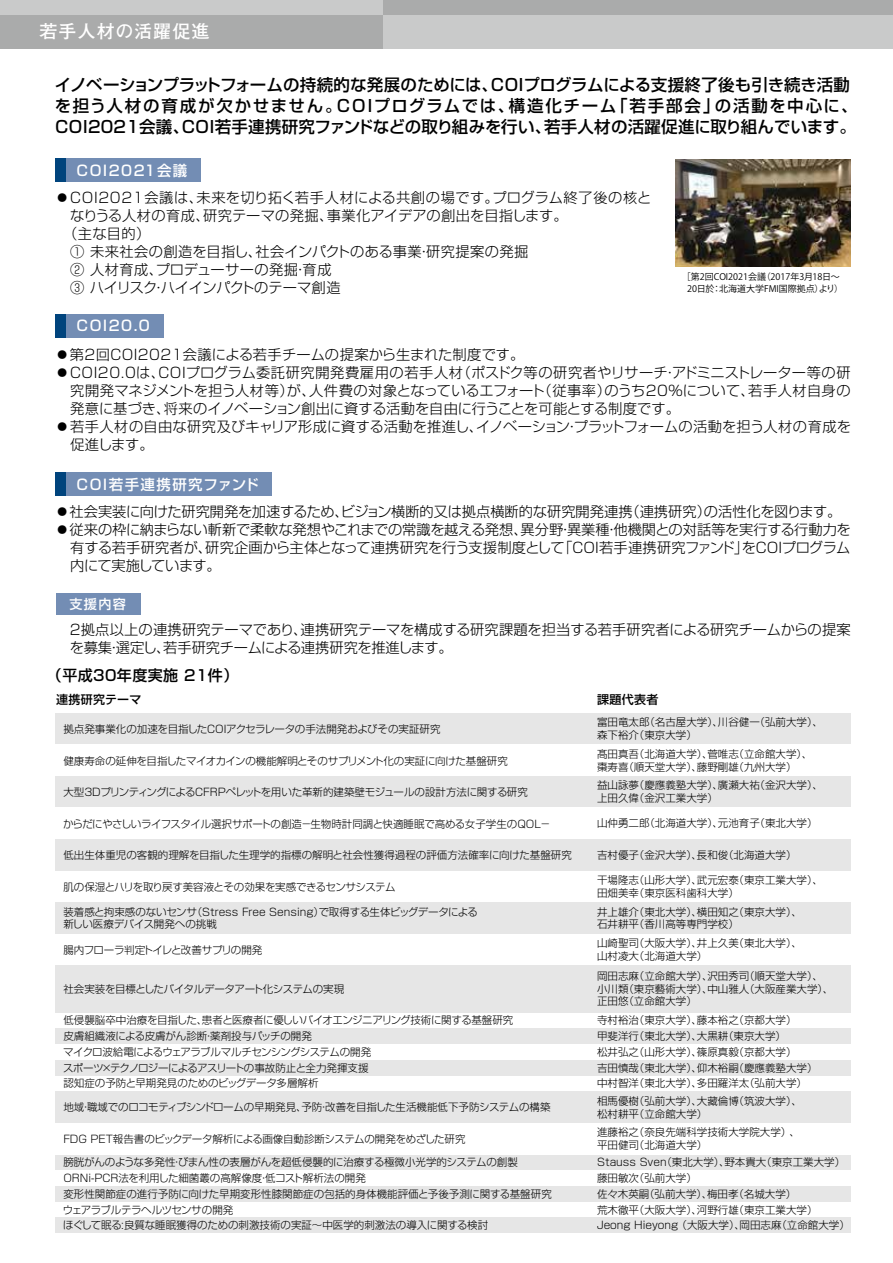
<style>
.page{position:relative;width:893px;height:1263px;background:#fff}
.page>*{position:absolute;margin:0;border:0;box-sizing:border-box;transform-origin:0 0}
.t1{font:700 18px "Futo Go B101 Pro";letter-spacing:.06em;color:#fff}
.t2{font:500 16.5px/21px "Shin Go Pro";letter-spacing:.015em;color:#000}
.t3{font:500 15px "Shin Go Pro";letter-spacing:.03em;color:#000}
.t4{font:500 14.4px "Shin Go Pro";letter-spacing:.1em;color:#fff}
.t5{font:300 14.25px/18px "Shin Go Pro";color:#000;text-align:justify}
.t6{font:300 14.25px "Shin Go Pro";letter-spacing:.03em;color:#000}
.t7{font:300 14.25px "Shin Go Pro";letter-spacing:.04em;color:#000}
.t8{font:300 14.25px "Shin Go Pro";letter-spacing:-.02em;color:#000}
.t9{font:500 13.2px "Shin Go Pro";color:#fff}
.t10{font:500 12px "Shin Go Pro";letter-spacing:.03em;color:#000}
.t11{font:300 10.5px/12.8px "Shin Go Pro";color:#000}
.t12{font:300 10.5px/15.8px "Shin Go Pro";letter-spacing:-.035em;color:#000}
.t13{font:300 10.5px "Shin Go Pro";letter-spacing:-.03em;color:#000}
.t14{font:300 10.5px "Shin Go Pro";letter-spacing:-.02em;color:#000}
.t15{font:9px/11.9px "Koz Go Pro";color:#000;text-align:center}
</style>
<div class="page">
<div style="left:0;top:15px;width:893px;height:34px;background:#c9caca"></div>
<div style="left:0;top:15px;width:383px;height:34px;background:#aaabab"></div>
<div style="left:0;top:0;width:893px;height:15px;background:#aaabab"></div>
<div style="left:0;top:0;width:383px;height:15px;background:#c9caca"></div>
<div style="left:55px;top:1028px;width:795px;height:16px;background:#e6e6e6"></div>
<div style="left:55px;top:1060px;width:795px;height:15px;background:#e6e6e6"></div>
<div style="left:55px;top:1154px;width:795px;height:16px;background:#e6e6e6"></div>
<div style="left:55px;top:1186px;width:795px;height:16px;background:#e6e6e6"></div>
<div style="left:55px;top:1217px;width:795px;height:16px;background:#e6e6e6"></div>
<div style="left:55px;top:713px;width:795px;height:32px;background:#e6e6e6"></div>
<div style="left:55px;top:776px;width:795px;height:32px;background:#e6e6e6"></div>
<div style="left:55px;top:839px;width:795px;height:32px;background:#e6e6e6"></div>
<div style="left:55px;top:902px;width:795px;height:32px;background:#e6e6e6"></div>
<div style="left:55px;top:965px;width:795px;height:47px;background:#e6e6e6"></div>
<div style="left:55px;top:1091px;width:795px;height:32px;background:#e6e6e6"></div>
<div style="left:55px;top:158px;width:145px;height:24px;background:#738db4"></div>
<div style="left:55px;top:158px;width:11px;height:24px;background:#00447d"></div>
<div style="left:55px;top:314px;width:108px;height:24px;background:#738db4"></div>
<div style="left:55px;top:314px;width:11px;height:24px;background:#00447d"></div>
<div style="left:55px;top:473px;width:217px;height:23px;background:#738db4"></div>
<div style="left:55px;top:473px;width:11px;height:23px;background:#00447d"></div>
<div style="left:57px;top:594px;width:84px;height:21px;background:#738db4"></div>
<img style="left:676px;top:160px;width:174px;height:106px">
<h1 class="t1" style="left:39px;top:17px;width:171px">若手人材の活躍促進</h1>
<h2 class="t2" style="left:55px;top:72px;width:804px">イノベーションプラットフォームの持続的な発展のためには、COIプログラムによる支援終了後も引き続き活動を担う人材の育成が欠かせません。COIプログラムでは、構造化チーム「若手部会」の活動を中心に、<br>COI2021会議、COI若手連携研究ファンドなどの取り組みを行い、若手人材の活躍促進に取り組んでいます。</h2>
<h3 class="t4" style="left:76px;top:158px;width:112px">COI2021会議</h3>
<h3 class="t7" style="left:55px;top:186px;width:598px">●COI2021会議は、未来を切り拓く若手人材による共創の場です。プログラム終了後の核と</h3>
<h3 class="t5" style="left:70px;top:205px;width:499px">なりうる人材の育成、研究テーマの発掘、事業化アイデアの創出を目指します。</h3>
<h3 class="t5" style="left:63px;top:223px;width:89px">（主な目的）</h3>
<h3 class="t6" style="left:70px;top:240px;width:460px">① 未来社会の創造を目指し、社会インパクトのある事業・研究提案の発掘</h3>
<h3 class="t6" style="left:70px;top:258px;width:263px">② 人材育成、プロデューサーの発掘・育成</h3>
<h3 class="t8" style="left:70px;top:276px;width:272px">③ ハイリスク・ハイインパクトのテーマ創造</h3>
<h3 class="t4" style="left:76px;top:314px;width:75px">COI20.0</h3>
<h3 class="t5" style="left:55px;top:343px;width:471px">●第2回COI2021会議による若手チームの提案から生まれた制度です。</h3>
<h3 class="t5" style="left:70px;top:361px;width:782px;text-indent:-15px">●COI20.0は、COIプログラム委託研究開発費雇用の若手人材（ポスドク等の研究者やリサーチ・アドミニストレーター等の研究開発マネジメントを担う人材等）が、人件費の対象となっているエフォート（従事率）のうち20%について、若手人材自身の発意に基づき、将来のイノベーション創出に資する活動を自由に行うことを可能とする制度です。</h3>
<h3 class="t5" style="left:70px;top:415px;width:782px;text-indent:-15px">●若手人材の自由な研究及びキャリア形成に資する活動を推進し、イノベーション・プラットフォームの活動を担う人材の育成を促進します。</h3>
<h3 class="t4" style="left:76px;top:473px;width:184px">COI若手連携研究ファンド</h3>
<h3 class="t5" style="left:55px;top:501px;width:787px">●社会実装に向けた研究開発を加速するため、ビジョン横断的又は拠点横断的な研究開発連携（連携研究）の活性化を図ります。</h3>
<h3 class="t5" style="left:70px;top:519px;width:782px;text-indent:-15px">●従来の枠に納まらない斬新で柔軟な発想やこれまでの常識を越える発想、異分野・異業種・他機関との対話等を実行する行動力を有する若手研究者が、研究企画から主体となって連携研究を行う支援制度として「COI若手連携研究ファンド」をCOIプログラム内にて実施しています。</h3>
<p class="t9" style="left:70px;top:593px;width:58px">支援内容</p>
<h3 class="t5" style="left:70px;top:619px;width:782px;text-indent:-15px">　2拠点以上の連携研究テーマであり、連携研究テーマを構成する研究課題を担当する若手研究者による研究チームからの提案を募集・選定し、若手研究チームによる連携研究を推進します。</h3>
<p class="t15" style="left:682px;top:271px;width:163px">［第2回COI2021会議（2017年3月18日～<br>20日於：北海道大学FMI国際拠点）より）</p>
<h3 class="t3" style="left:47px;top:663px;width:193px">（平成30年度実施 21件）</h3>
<p class="t10" style="left:56px;top:690px;width:87px">連携研究テーマ</p>
<p class="t10" style="left:597px;top:690px;width:63px">課題代表者</p>
<p class="t11" style="left:63px;top:721px;width:379px">拠点発事業化の加速を目指したCOIアクセラレータの手法開発およびその実証研究</p>
<p class="t11" style="left:597px;top:715px;width:227px">富田竜太郎（名古屋大学）、川谷健一（弘前大学）、森下裕介（東京大学）</p>
<p class="t11" style="left:597px;top:746px;width:217px">髙田真吾（北海道大学）、菅唯志（立命館大学）、棗寿喜（順天堂大学）、藤野剛雄（九州大学）</p>
<p class="t11" style="left:597px;top:778px;width:227px">益山詠夢（慶應義塾大学）、廣瀬大祐（金沢大学）、上田久偉（金沢工業大学）</p>
<p class="t13" style="left:63px;top:752px;width:446px">健康寿命の延伸を目指したマイオカインの機能解明とそのサプリメント化の実証に向けた基盤研究</p>
<p class="t14" style="left:63px;top:784px;width:466px">大型3DプリンティングによるCFRPペレットを用いた革新的建築壁モジュールの設計方法に関する研究</p>
<p class="t14" style="left:63px;top:815px;width:489px">からだにやさしいライフスタイル選択サポートの創造－生物時計同調と快適睡眠で高める女子学生のQOL－</p>
<p class="t11" style="left:63px;top:848px;width:510px">低出生体重児の客観的理解を目指した生理学的指標の解明と社会性獲得過程の評価方法確率に向けた基盤研究</p>
<p class="t12" style="left:63px;top:878px;width:334px">肌の保湿とハリを取り戻す美容液とその効果を実感できるセンサシステム</p>
<p class="t11" style="left:63px;top:904px;width:416px">装着感と拘束感のないセンサ（Stress Free Sensing）で取得する生体ビッグデータによる新しい医療デバイス開発への挑戦</p>
<p class="t12" style="left:63px;top:940px;width:201px">腸内フローラ判定トイレと改善サプリの開発</p>
<p class="t13" style="left:63px;top:981px;width:282px">社会実装を目標としたバイタルデータアート化システムの実現</p>
<p class="t12" style="left:63px;top:1011px;width:452px">低侵襲脳卒中治療を目指した、患者と医療者に優しいバイオエンジニアリング技術に関する基盤研究皮膚組織液による皮膚がん診断・薬剤投与パッチの開発<br>マイクロ波給電によるウェアラブルマルチセンシングシステムの開発<br>スポーツ×テクノロジーによるアスリートの事故防止と全力発揮支援</p>
<p class="t13" style="left:63px;top:1099px;width:489px">地域・職域でのロコモティブシンドロームの早期発見、予防・改善を目指した生活機能低下予防システムの構築</p>
<p class="t13" style="left:63px;top:1130px;width:404px">FDG PET報告書のビックデータ解析による画像自動診断システムの開発をめざした研究</p>
<p class="t11" style="left:63px;top:1153px;width:490px;line-height:15.8px">膀胱がんのような多発性・びまん性の表層がんを超低侵襲的に治療する極微小光学的システムの創製ORNi-PCR法を利用した細菌叢の高解像度・低コスト解析法の開発<br>変形性関節症の進行予防に向けた早期変形性膝関節症の包括的身体機能評価と予後予測に関する基盤研究ウェアラブルテラヘルツセンサの開発</p>
<p class="t11" style="left:597px;top:816px;width:222px">山仲勇二郎（北海道大学）、元池育子（東北大学）</p>
<p class="t11" style="left:597px;top:847px;width:201px">吉村優子（金沢大学）、長和俊（北海道大学）</p>
<p class="t11" style="left:597px;top:872px;width:227px">干場隆志（山形大学）、武元宏泰（東京工業大学）、田畑美幸（東京医科歯科大学）</p>
<p class="t11" style="left:597px;top:904px;width:206px">井上雄介（東北大学）、横田知之（東京大学）、石井耕平（香川高等専門学校）</p>
<p class="t11" style="left:597px;top:936px;width:206px">山崎聖司（大阪大学）、井上久美（東北大学）、山村凌大（北海道大学）</p>
<p class="t11" style="left:597px;top:968px;width:238px">岡田志麻（立命館大学）、沢田秀司（順天堂大学）、小川類（東京藝術大学）、中山雅人（大阪産業大学）、正田悠（立命館大学）</p>
<p class="t11" style="left:597px;top:1011px;width:222px;line-height:15.8px">寺村裕治（東京大学）、藤本裕之（京都大学）<br>甲斐洋行（東北大学）、大黒耕（東京大学）<br>松井弘之（山形大学）、篠原真毅（京都大学）<br>吉田慎哉（東北大学）、仰木裕嗣（慶應義塾大学）中村智洋（東北大学）、多田羅洋太（弘前大学）</p>
<p class="t11" style="left:63px;top:1076px;width:257px">認知症の予防と早期発見のためのビッグデータ多層解析</p>
<p class="t11" style="left:597px;top:1093px;width:206px">相馬優樹（弘前大学）、大藏倫博（筑波大学）、松村耕平（立命館大学）</p>
<p class="t11" style="left:597px;top:1125px;width:204px">進藤裕之（奈良先端科学技術大学院大学）、平田健司（北海道大学）</p>
<p class="t11" style="left:597px;top:1153px;width:254px;line-height:15.8px">Stauss Sven（東北大学）、野本貴大（東京工業大学）藤田敏次（弘前大学）<br>佐々木英嗣（弘前大学）、梅田孝（名城大学）<br>荒木徹平（大阪大学）、河野行雄（東京工業大学）<br>Jeong Hieyong （大阪大学）、岡田志麻（立命館大学）</p>
<p class="t11" style="left:63px;top:1218px;width:426px">ほぐして眠る:良質な睡眠獲得のための刺激技術の実証～中医学的刺激法の導入に関する検討</p>
</div>
